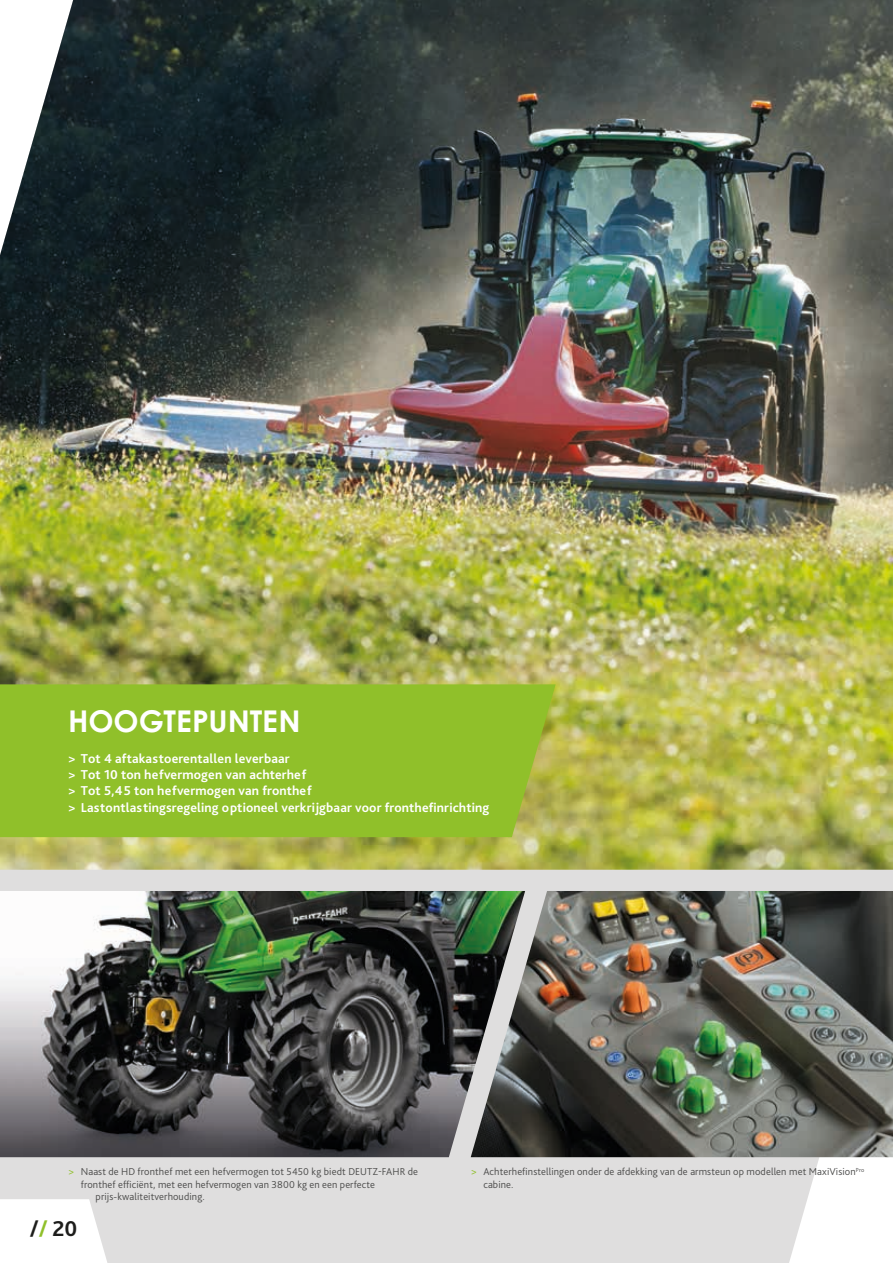
<style>
.page{position:relative;width:893px;height:1263px;background:#fff}
.page>*{position:absolute;margin:0;border:0;box-sizing:border-box;transform-origin:0 0}
.t1{font:700 30px "Century Gothic Pro";letter-spacing:-.005em;color:#fff}
.t2{font:700 22.5px "Bliss Pro";color:#1d1d1b}
.t3{font:700 13.5px/16.2px "Bliss Pro";letter-spacing:.01em;color:#fff}
.t4{font:300 10.5px/12.6px "Bliss Pro";letter-spacing:.01em;color:#4b4b4a}
.s1{font-weight:400;color:#90c02a}
.s2{color:#90c02a}
</style>
<div class="page">
<svg style="left:0;top:870px;width:893px;height:393px;background:#e1e0e0"></svg>
<img style="left:0;top:0;width:893px;height:870px">
<img style="left:525px;top:891px;width:368px;height:266px">
<img style="left:0;top:891px;width:525px;height:266px">
<div style="left:0;top:684px;width:556px;height:153px;background:#90c02a"></div>
<svg style="left:0;top:1199px;width:114px;height:64px"></svg>
<h1 class="t1" style="left:68px;top:702px;width:234px">HOOGTEPUNTEN</h1>
<p class="t3" style="left:68px;top:750px;width:423px">&gt; Tot 4 aftakastoerentallen leverbaar<br>&gt; Tot 10 ton hefvermogen van achterhef<br>&gt; Tot 5,45 ton hefvermogen van fronthef<br>&gt; Lastontlastingsregeling optioneel verkrijgbaar voor fronthefinrichting</p>
<p class="t4" style="left:68px;top:1165px;width:351px"><span class="s1">&gt;</span> Naast de HD fronthef met een hefvermogen tot 5450 kg biedt DEUTZ-FAHR de</p>
<p class="t4" style="left:81px;top:1178px;width:296px">fronthef efficiënt, met een hefvermogen van 3800 kg en een perfecte</p>
<p class="t4" style="left:96px;top:1190px;width:111px">prijs-kwaliteitverhouding.</p>
<h2 class="t2" style="left:30px;top:1215px;width:49px">/<span class="s2">/</span> 20</h2>
<p class="t4" style="left:483px;top:1165px;width:382px;text-indent:-13px"><span class="s1">&gt;</span> Achterhefinstellingen onder de afdekking van de armsteun op modellen met MaxiVision<sup>Pro </sup>cabine.</p>
</div>
